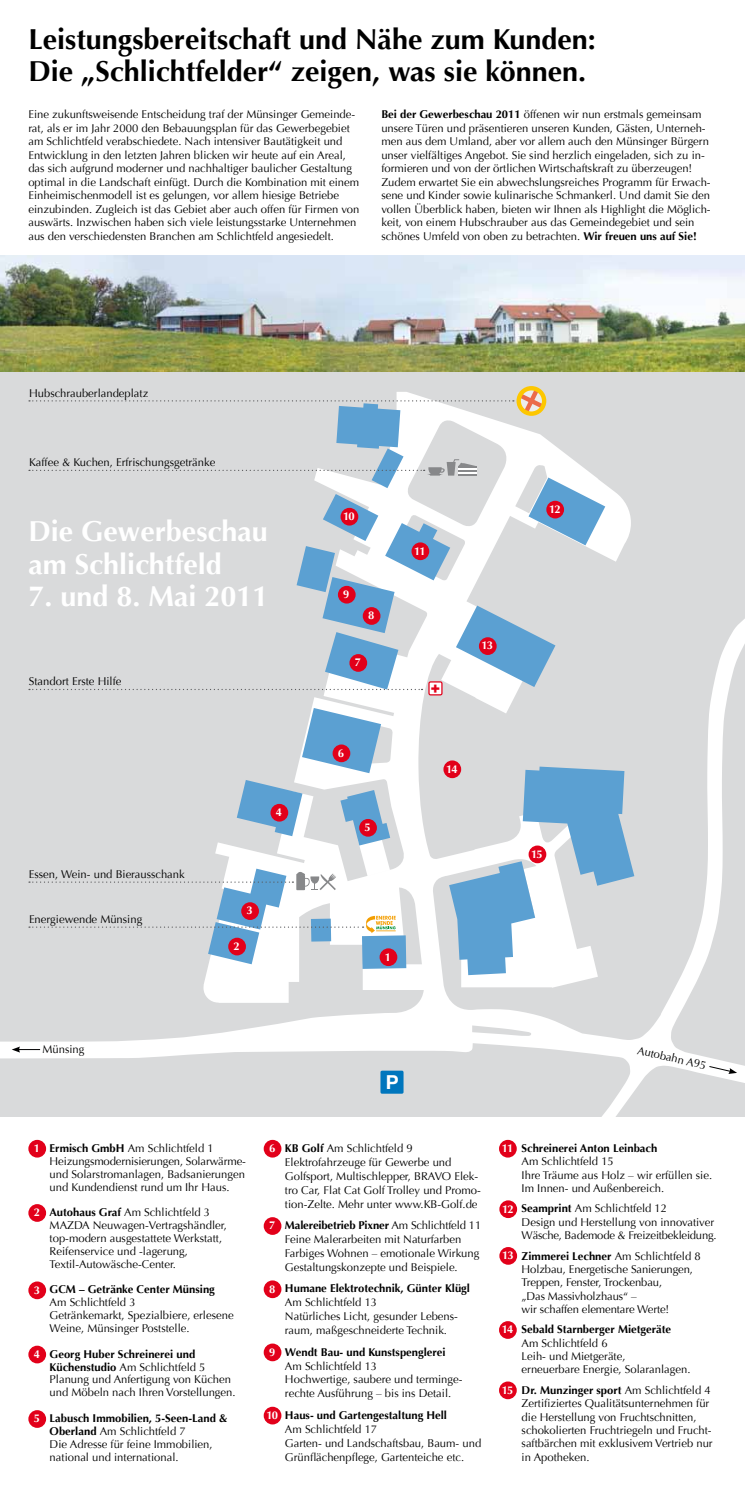
<style>
.page{position:relative;width:745px;height:1489px;background:#fff}
.page>*{position:absolute;margin:0;border:0;box-sizing:border-box;transform-origin:0 0}
.t1{font:700 28.75px/32.5px "Optima";color:#000}
.t2{font:700 28.75px/32.5px "Optima";color:#fff}
.t3{font:700 19.25px "Helvetica Neue";color:#fff}
.t4{font:900 15px "Arial";color:#e2001a}
.t5{font:11.25px/13.5px "Optima";color:#000}
.t6{font:700 11.25px "Optima";color:#000}
.t7{font:700 11.25px "Optima";letter-spacing:-.08em;color:#fff}
.s1{font-weight:700}
</style>
<div class="page">
<img style="left:0;top:255px;width:744px;height:117px">
<div style="left:28px;top:1139px;width:18px;height:18px;background:#e2001a;border-radius:50%"></div>
<div style="left:263px;top:1343px;width:18px;height:18px;background:#e2001a;border-radius:50%"></div>
<div style="left:28px;top:1281px;width:18px;height:18px;background:#e2001a;border-radius:50%"></div>
<div style="left:263px;top:1406px;width:18px;height:18px;background:#e2001a;border-radius:50%"></div>
<div style="left:28px;top:1409px;width:18px;height:18px;background:#e2001a;border-radius:50%"></div>
<div style="left:499px;top:1200px;width:17px;height:17px;background:#e2001a;border-radius:50%"></div>
<div style="left:28px;top:1203px;width:18px;height:18px;background:#e2001a;border-radius:50%"></div>
<div style="left:28px;top:1345px;width:18px;height:18px;background:#e2001a;border-radius:50%"></div>
<div style="left:498px;top:1139px;width:18px;height:18px;background:#e2001a;border-radius:50%"></div>
<div style="left:263px;top:1139px;width:18px;height:18px;background:#e2001a;border-radius:50%"></div>
<div style="left:499px;top:1246px;width:17px;height:18px;background:#e2001a;border-radius:50%"></div>
<div style="left:263px;top:1217px;width:18px;height:17px;background:#e2001a;border-radius:50%"></div>
<div style="left:263px;top:1280px;width:18px;height:17px;background:#e2001a;border-radius:50%"></div>
<svg style="left:498px;top:1320px;width:18px;height:18px"></svg>
<div style="left:498px;top:1381px;width:18px;height:17px;background:#e2001a;border-radius:50%"></div>
<div style="left:0;top:372px;width:744px;height:744px;background:#d9dadb"></div>
<svg style="left:0;top:400px;width:744px;height:716px"></svg>
<div style="left:516px;top:386px;width:30px;height:30px;border:4px solid #fdc700;border-radius:50%"></div>
<svg style="left:236px;top:780px;width:66px;height:56px"></svg>
<svg style="left:302px;top:708px;width:79px;height:65px;background:#8ebcdd"></svg>
<svg style="left:340px;top:790px;width:50px;height:55px"></svg>
<svg style="left:449px;top:766px;width:185px;height:209px"></svg>
<div style="left:359px;top:819px;width:17px;height:17px;background:#e2001a;border-radius:50%"></div>
<div style="left:270px;top:803px;width:18px;height:18px;background:#e2001a;border-radius:50%"></div>
<div style="left:332px;top:744px;width:18px;height:18px;background:#e2001a;border-radius:50%"></div>
<div style="left:528px;top:845px;width:18px;height:18px;background:#e2001a;border-radius:50%"></div>
<div style="left:443px;top:760px;width:18px;height:18px;background:#e2001a;border-radius:50%"></div>
<div style="left:380px;top:1070px;width:23px;height:23px;background:#0076bd;border-radius:2px"></div>
<div style="left:428px;top:682px;width:13px;height:12px;background:#fff;border-radius:2px"></div>
<div style="left:428px;top:681px;width:14px;height:14px;border:1px solid #e2001a;border-radius:2px"></div>
<svg style="left:29px;top:388px;width:576px;height:302px"></svg>
<svg style="left:29px;top:868px;width:377px;height:100px"></svg>
<svg style="left:12px;top:1046px;width:28px;height:6px"></svg>
<svg style="left:707px;top:1065px;width:29px;height:8px"></svg>
<h1 class="t1" style="left:28px;top:23px;width:568px">Leistungsbereitschaft und Nähe zum Kunden:<br>Die „Schlichtfelder“ zeigen, was sie können.</h1>
<p class="t5" style="left:28px;top:108px;width:332px">Eine zukunftsweisende Entscheidung traf der Münsinger Gemeinde&shy;rat, als er im Jahr 2000 den Bebauungsplan für das Gewerbegebiet am Schlichtfeld verabschiedete. Nach intensiver Bautätigkeit und Entwicklung in den letzten Jahren blicken wir heute auf ein Areal, das sich aufgrund moderner und nachhaltiger baulicher Gestaltung optimal in die Landschaft einfügt. Durch die Kombination mit einem Einheimischenmodell ist es gelungen, vor allem hiesige Betriebe einzubinden. Zugleich ist das Gebiet aber auch offen für Firmen von auswärts. Inzwischen haben sich viele leistungsstarke Unternehmen aus den verschiedensten Branchen am Schlichtfeld angesiedelt.</p>
<p class="t5" style="left:381px;top:108px;width:330px"><span class="s1">Bei der Gewerbeschau 2011</span> öffenen wir nun erstmals gemeinsam unsere Türen und präsentieren unseren Kunden, Gästen, Unterneh&shy;men aus dem Umland, aber vor allem auch den Münsinger Bürgern unser vielfältiges Angebot. Sie sind herzlich eingeladen, sich zu in&shy;formieren und von der örtlichen Wirtschaftskraft zu überzeugen!<br>Zudem erwartet Sie ein abwechslungsreiches Programm für Erwach&shy;sene und Kinder sowie kulinarische Schmankerl. Und damit Sie den vollen Überblick haben, bieten wir Ihnen als Highlight die Möglich&shy;keit, von einem Hubschrauber aus das Gemeindegebiet und sein schönes Umfeld von oben zu betrachten. <span class="s1">Wir freuen uns auf Sie!</span></p>
<p class="t5" style="left:29px;top:386px;width:121px">Hubschrauberlandeplatz</p>
<p class="t5" style="left:29px;top:456px;width:188px">Kaffee &amp; Kuchen, Erfrischungsgetränke</p>
<h1 class="t2" style="left:28px;top:515px;width:241px">Die Gewerbeschau am Schlichtfeld</h1>
<h1 class="t2" style="left:28px;top:580px;width:241px">7. und 8. Mai 2011</h1>
<p class="t5" style="left:29px;top:675px;width:94px">Standort Erste Hilfe</p>
<p class="t5" style="left:29px;top:867px;width:157px">Essen, Wein- und Bierausschank</p>
<p class="t5" style="left:29px;top:912px;width:115px">Energiewende Münsing</p>
<p class="t7" style="left:276px;top:805px;width:8px">4</p>
<p class="t7" style="left:246px;top:904px;width:8px">3</p>
<p class="t7" style="left:233px;top:939px;width:8px">2</p>
<p class="t7" style="left:343px;top:509px;width:13px">10</p>
<p class="t7" style="left:343px;top:587px;width:8px">9</p>
<p class="t7" style="left:368px;top:609px;width:8px">8</p>
<p class="t7" style="left:354px;top:656px;width:8px">7</p>
<p class="t7" style="left:338px;top:746px;width:8px">6</p>
<p class="t7" style="left:364px;top:820px;width:8px">5</p>
<p class="t7" style="left:414px;top:544px;width:13px">11</p>
<h3 class="t4" style="left:430px;top:680px;width:11px">+</h3>
<p class="t7" style="left:481px;top:639px;width:13px">13</p>
<p class="t7" style="left:446px;top:762px;width:13px">14</p>
<p class="t7" style="left:385px;top:950px;width:8px">1</p>
<p class="t7" style="left:548px;top:502px;width:13px">12</p>
<p class="t7" style="left:531px;top:847px;width:13px">15</p>
<p class="t5" style="left:43px;top:1042px;width:43px">Münsing</p>
<p class="t5" style="left:639px;top:1043px;width:72px;rotate:13deg">Autobahn A95</p>
<h2 class="t3" style="left:385px;top:1070px;width:14px">P</h2>
<p class="t7" style="left:34px;top:1141px;width:8px">1</p>
<p class="t7" style="left:34px;top:1205px;width:8px">2</p>
<p class="t7" style="left:34px;top:1283px;width:8px">3</p>
<p class="t7" style="left:34px;top:1347px;width:8px">4</p>
<p class="t7" style="left:34px;top:1411px;width:8px">5</p>
<p class="t5" style="left:50px;top:1141px;width:198px;line-height:12.9px"><span class="s1">Ermisch GmbH</span> Am Schlichtfeld 1<br>Heizungsmodernisierungen, Solarwärme&shy;und Solarstromanlagen, Badsanierungen und Kundendienst rund um Ihr Haus.</p>
<p class="t5" style="left:50px;top:1205px;width:179px;line-height:12.9px"><span class="s1">Autohaus Graf</span> Am Schlichtfeld 3<br>MAZDA Neuwagen-Vertragshändler, top-modern ausgestattete Werkstatt, Reifenservice und -lagerung, Textil-Autowäsche-Center.</p>
<p class="t6" style="left:50px;top:1282px;width:167px">GCM – Getränke Center Münsing</p>
<p class="t5" style="left:50px;top:1295px;width:185px;line-height:12.9px">Am Schlichtfeld 3<br>Getränkemarkt, Spezialbiere, erlesene<br>Weine, Münsinger Poststelle.</p>
<p class="t5" style="left:50px;top:1347px;width:187px;line-height:12.9px"><span class="s1">Georg Huber Schreinerei und Küchenstudio</span> Am Schlichtfeld 5<br>Planung und Anfertigung von Küchen und Möbeln nach Ihren Vorstellungen.</p>
<p class="t5" style="left:50px;top:1411px;width:179px;line-height:12.9px"><span class="s1">Labusch Immobilien, 5-Seen-Land &amp;<br>Oberland</span> Am Schlichtfeld 7<br>Die Adresse für feine Immobilien, national und international.</p>
<p class="t5" style="left:285px;top:1141px;width:197px;line-height:13.9px"><span class="s1">KB Golf</span> Am Schlichtfeld 9<br>Elektrofahrzeuge für Gewerbe und Golfsport, Multischlepper, BRAVO Elek&shy;tro Car, Flat Cat Golf Trolley und Promo&shy;tion-Zelte. Mehr unter www.KB-Golf.de</p>
<p class="t5" style="left:285px;top:1218px;width:198px;line-height:13.9px"><span class="s1">Malereibetrieb Pixner</span> Am Schlichtfeld 11<br>Feine Malerarbeiten mit Naturfarben Farbiges Wohnen – emotionale Wirkung Gestaltungskonzepte und Beispiele.</p>
<p class="t6" style="left:285px;top:1281px;width:186px">Humane Elektrotechnik, Günter Klügl</p>
<p class="t5" style="left:285px;top:1295px;width:174px;line-height:13.9px">Am Schlichtfeld 13<br>Natürliches Licht, gesunder Lebens&shy;raum, maßgeschneiderte Technik.</p>
<p class="t6" style="left:285px;top:1345px;width:162px">Wendt Bau- und Kunstspenglerei</p>
<p class="t5" style="left:285px;top:1358px;width:179px;line-height:13.9px">Am Schlichtfeld 13<br>Hochwertige, saubere und terminge&shy;rechte Ausführung – bis ins Detail.</p>
<p class="t6" style="left:285px;top:1408px;width:163px">Haus- und Gartengestaltung Hell</p>
<p class="t5" style="left:285px;top:1421px;width:198px;line-height:13.9px">Am Schlichtfeld 17<br>Garten- und Landschaftsbau, Baum- und<br>Grünflächenpflege, Gartenteiche etc.</p>
<p class="t7" style="left:269px;top:1141px;width:8px">6</p>
<p class="t7" style="left:501px;top:1141px;width:13px">11</p>
<p class="t7" style="left:501px;top:1202px;width:13px">12</p>
<p class="t7" style="left:269px;top:1218px;width:8px">7</p>
<p class="t7" style="left:501px;top:1248px;width:13px">13</p>
<p class="t7" style="left:269px;top:1282px;width:8px">8</p>
<p class="t7" style="left:501px;top:1322px;width:13px">14</p>
<p class="t7" style="left:269px;top:1345px;width:8px">9</p>
<p class="t7" style="left:501px;top:1383px;width:13px">15</p>
<p class="t7" style="left:266px;top:1408px;width:13px">10</p>
<p class="t6" style="left:521px;top:1141px;width:137px">Schreinerei Anton Leinbach</p>
<p class="t5" style="left:521px;top:1154px;width:192px">Am Schlichtfeld 15<br>Ihre Träume aus Holz – wir erfüllen sie.<br>Im Innen- und Außenbereich.</p>
<p class="t5" style="left:521px;top:1201px;width:196px"><span class="s1">Seamprint</span> Am Schlichtfeld 12<br>Design und Herstellung von innovativer<br>Wäsche, Bademode &amp; Freizeitbekleidung.</p>
<p class="t5" style="left:521px;top:1249px;width:180px"><span class="s1">Zimmerei Lechner</span> Am Schlichtfeld 8<br>Holzbau, Energetische Sanierungen,<br>Treppen, Fenster, Trockenbau,<br>„Das Massivholzhaus“ –<br>wir schaffen elementare Werte!</p>
<p class="t6" style="left:521px;top:1322px;width:151px">Sebald Starnberger Mietgeräte</p>
<p class="t5" style="left:521px;top:1336px;width:170px">Am Schlichtfeld 6<br>Leih- und Mietgeräte,<br>erneuerbare Energie, Solaranlagen.</p>
<p class="t5" style="left:521px;top:1383px;width:192px"><span class="s1">Dr. Munzinger sport</span> Am Schlichtfeld 4<br>Zertifiziertes Qualitätsunternehmen für die Herstellung von Fruchtschnitten, schokolierten Fruchtriegeln und Frucht&shy;saftbärchen mit exklusivem Vertrieb nur in Apotheken.</p>
</div>
